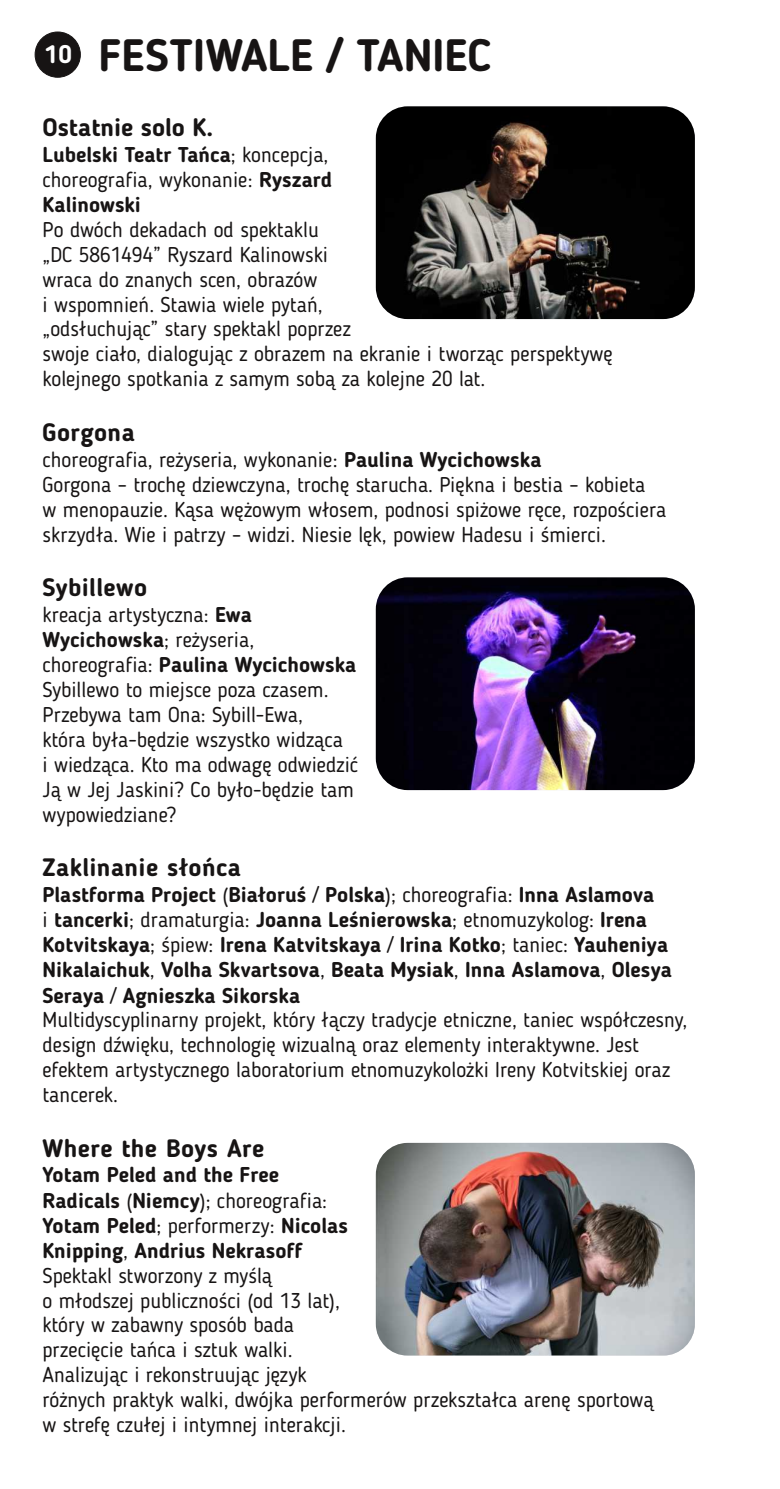
<style>
.page{position:relative;width:780px;height:1489px;background:#fff}
.page>*{position:absolute;margin:0;border:0;box-sizing:border-box;transform-origin:0 0}
.t1{font:700 45px "Blogger Sans";color:#171414}
.t2{font:700 25px "Blogger Sans";letter-spacing:.015em;color:#171414}
.t3{font:21.25px/25px "Blogger Sans";color:#171414}
.t4{font:700 21.25px/25px "Blogger Sans";color:#171414}
.s1{font-weight:400}
.s2{font-weight:700}
</style>
<div class="page">
<div style="left:35px;top:32px;width:46px;height:45px;background:#171414;border:1px solid #171414;border-radius:50%"></div>
<img style="left:376px;top:106px;width:318px;height:213px;border-radius:32px">
<img style="left:376px;top:577px;width:318px;height:213px;border-radius:32px">
<img style="left:376px;top:1142px;width:318px;height:213px;border-radius:32px">
<h1 class="t1" style="left:44px;top:37px;width:448px"><sup>10</sup> FESTIWALE / TANIEC</h1>
<p class="t2" style="left:43px;top:117px;width:172px">Ostatnie solo K.</p>
<p class="t4" style="left:43px;top:144px;width:291px">Lubelski Teatr Tańca<span class="s1">; koncepcja, choreografia, wykonanie:</span> Ryszard<br>Kalinowski</p>
<p class="t3" style="left:42px;top:219px;width:571px">Po dwóch dekadach od spektaklu<br>„DC 5861494” Ryszard Kalinowski<br>wraca do znanych scen, obrazów<br>i wspomnień. Stawia wiele pytań,<br>„odsłuchując” stary spektakl poprzez<br>swoje ciało, dialogując z obrazem na ekranie i tworząc perspektywę kolejnego spotkania z samym sobą za kolejne 20 lat.</p>
<p class="t2" style="left:43px;top:422px;width:94px">Gorgona</p>
<p class="t3" style="left:42px;top:449px;width:625px">choreografia, reżyseria, wykonanie: <span class="s2">Paulina Wycichowska<br></span>Gorgona – trochę dziewczyna, trochę starucha. Piękna i bestia – kobieta<br>w menopauzie. Kąsa wężowym włosem, podnosi spiżowe ręce, rozpościera skrzydła. Wie i patrzy – widzi. Niesie lęk, powiew Hadesu i śmierci.</p>
<p class="t2" style="left:43px;top:577px;width:106px">Sybillewo</p>
<p class="t3" style="left:42px;top:604px;width:317px">kreacja artystyczna: <span class="s2">Ewa<br>Wycichowska</span>; reżyseria, choreografia: <span class="s2">Paulina Wycichowska<br></span>Sybillewo to miejsce poza czasem.<br>Przebywa tam Ona: Sybill-Ewa,<br>która była-będzie wszystko widząca<br>i wiedząca. Kto ma odwagę odwiedzić<br>Ją w Jej Jaskini? Co było-będzie tam wypowiedziane?</p>
<p class="t2" style="left:43px;top:857px;width:200px">Zaklinanie słońca</p>
<p class="t3" style="left:42px;top:884px;width:646px"><span class="s2">Plastforma Project</span> (<span class="s2">Białoruś</span> / <span class="s2">Polska</span>); choreografia: <span class="s2">Inna Aslamova<br></span>i <span class="s2">tancerki</span>; dramaturgia: <span class="s2">Joanna Leśnierowska</span>; etnomuzykolog: <span class="s2">Irena Kotvitskaya</span>; śpiew: <span class="s2">Irena Katvitskaya</span> / <span class="s2">Irina Kotko</span>; taniec: <span class="s2">Yauheniya Nikalaichuk</span>, <span class="s2">Volha Skvartsova</span>, <span class="s2">Beata Mysiak</span>, <span class="s2">Inna Aslamova</span>, <span class="s2">Olesya Seraya</span> / <span class="s2">Agnieszka Sikorska<br></span>Multidyscyplinarny projekt, który łączy tradycje etniczne, taniec współczesny, design dźwięku, technologię wizualną oraz elementy interaktywne. Jest efektem artystycznego laboratorium etnomuzykolożki Ireny Kotvitskiej oraz tancerek.</p>
<p class="t2" style="left:43px;top:1137px;width:223px">Where the Boys Are</p>
<p class="t3" style="left:42px;top:1164px;width:612px"><span class="s2">Yotam Peled and the Free<br>Radicals</span> (<span class="s2">Niemcy</span>); choreografia:<br><span class="s2">Yotam Peled</span>; performerzy: <span class="s2">Nicolas<br>Knipping</span>, <span class="s2">Andrius Nekrasoff<br></span>Spektakl stworzony z myślą<br>o młodszej publiczności (od 13 lat),<br>który w zabawny sposób bada<br>przecięcie tańca i sztuk walki.<br>Analizując i rekonstruując język<br>różnych praktyk walki, dwójka performerów przekształca arenę sportową w strefę czułej i intymnej interakcji.</p>
</div>
